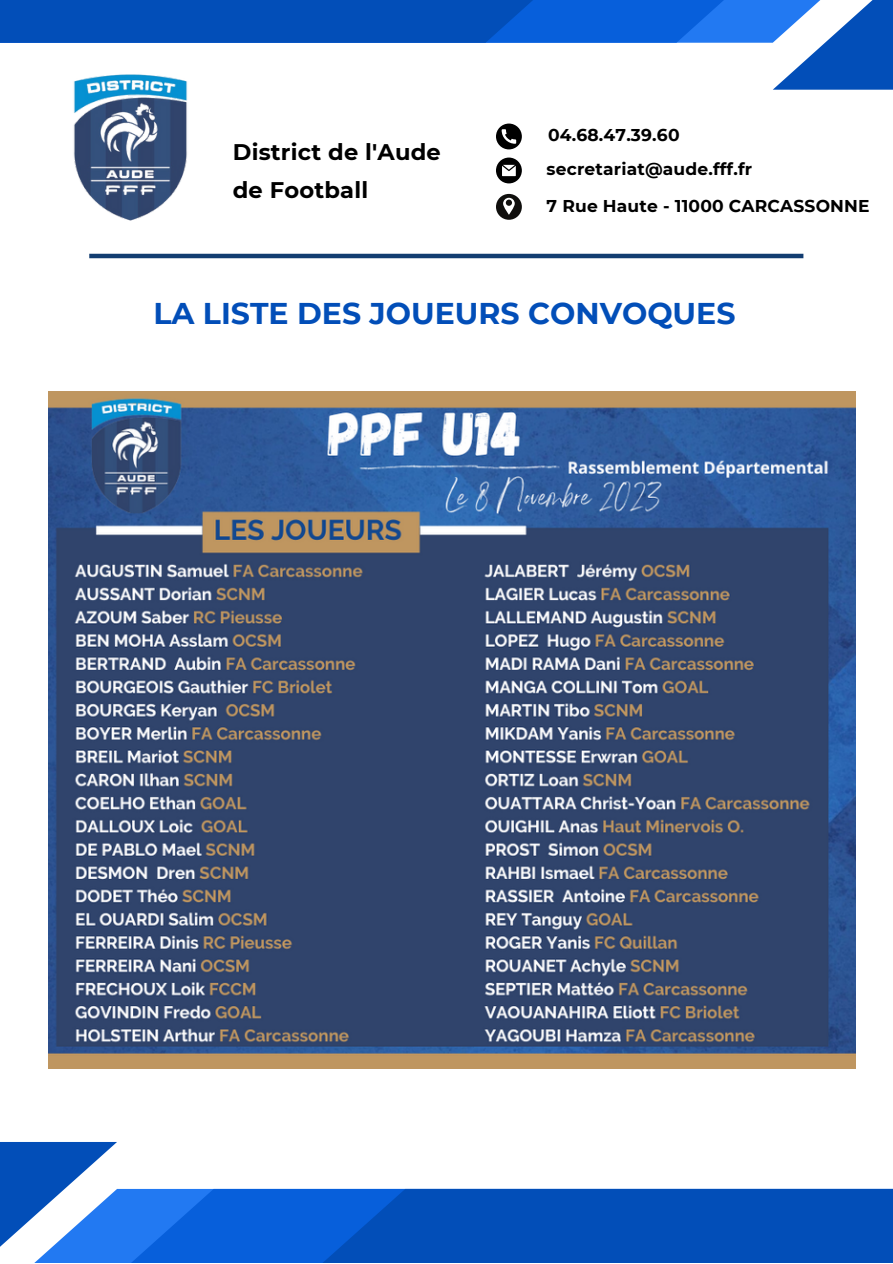
<style>
.page{position:relative;width:893px;height:1264px;background:#fff}
.page>*{position:absolute;margin:0;border:0;box-sizing:border-box;transform-origin:0 0}
.t1{font:700 30px "Montserrat";color:#024eb8}
.t2{font:700 22.5px/37.8px "Montserrat";letter-spacing:.01em;color:#000}
.t3{font:700 17.1px "Montserrat";letter-spacing:.01em;color:#000}
</style>
<div class="page">
<svg style="left:0;top:0;width:892px;height:90px"></svg>
<svg style="left:0;top:1142px;width:892px;height:120px"></svg>
<svg style="left:496px;top:124px;width:26px;height:25px"></svg>
<svg style="left:496px;top:157px;width:26px;height:26px"></svg>
<svg style="left:496px;top:194px;width:26px;height:26px"></svg>
<hr style="left:89px;top:254px;width:714px;height:4px;background:#123d71">
<img style="left:69px;top:63px;width:125px;height:158px">
<img style="left:48px;top:391px;width:807px;height:677px">
<p class="t2" style="left:233px;top:133px;width:209px">District de l'Aude de Football</p>
<p class="t3" style="left:548px;top:125px;width:133px">04.68.47.39.60</p>
<p class="t3" style="left:546px;top:159px;width:207px">secretariat@aude.fff.fr</p>
<p class="t3" style="left:546px;top:195px;width:324px">7 Rue Haute - 11000 CARCASSONNE</p>
<p class="t1" style="left:153px;top:295px;width:583px">LA LISTE DES JOUEURS CONVOQUES</p>
</div>
